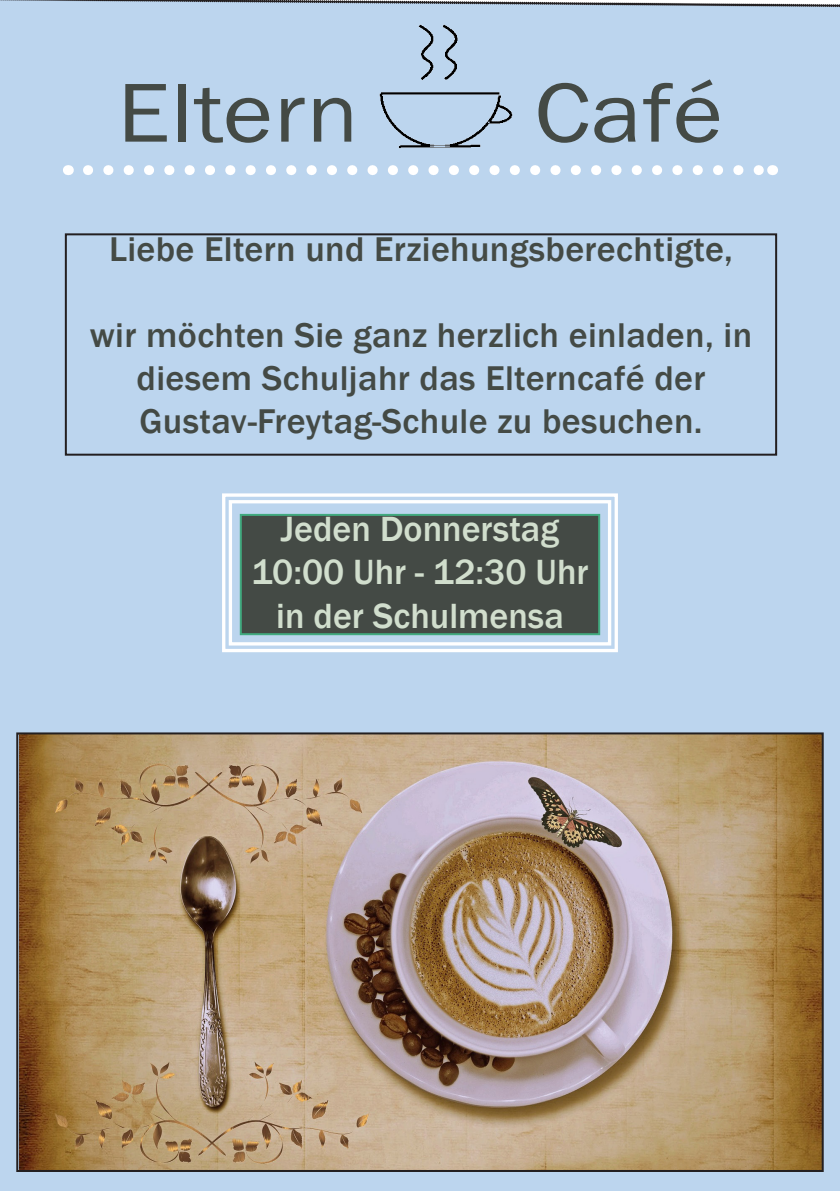
<style>
.page{position:relative;width:840px;height:1191px;background:#fff}
.page>*{position:absolute;margin:0;border:0;box-sizing:border-box;transform-origin:0 0}
.t1{font:86.4px "Franklin Gothic";letter-spacing:.01em;color:#444a45;scale:1.11 1}
.t2{font:500 36px/43.2px "Franklin Gothic";color:#d1decd;text-align:center}
.t3{font:500 35.2px/43.2px "Franklin Gothic";letter-spacing:.01em;color:#444a45;text-align:center}
</style>
<div class="page">
<div style="left:0;top:7px;width:839px;height:1184px;background:#bcd5ee"></div>
<svg style="left:0;top:0;width:839px;height:7px"></svg>
<svg style="left:220px;top:492px;width:399px;height:162px"></svg>
<div style="left:228px;top:500px;width:383px;height:145px;border:3px solid #fff"></div>
<img style="left:354px;top:2px;width:182px;height:163px">
<img style="left:19px;top:735px;width:801px;height:434px">
<div style="left:16px;top:732px;width:807px;height:440px;border:2px solid #231f20"></div>
<div style="left:241px;top:515px;width:358px;height:119px;background:#444a45"></div>
<div style="left:240px;top:514px;width:360px;height:121px;border:2px solid #41aa7f"></div>
<svg style="left:88px;top:165px;width:673px;height:10px"></svg>
<div style="left:65px;top:233px;width:711px;height:223px;border:2px solid #231f20"></div>
<p class="t1" style="left:117px;top:59px;width:219px">Eltern</p>
<p class="t1" style="left:534px;top:59px;width:171px">Café</p>
<p class="t3" style="left:109px;top:228px;width:625px">Liebe Eltern und Erziehungsberechtigte,</p>
<p class="t3" style="left:90px;top:314px;width:663px">wir möchten Sie ganz herzlich einladen, in diesem Schuljahr das Elterncafé der<br>Gustav-Freytag-Schule zu besuchen.</p>
<p class="t2" style="left:251px;top:508px;width:338px">Jeden Donnerstag<br>10:00 Uhr - 12:30 Uhr</p>
<p class="t2" style="left:276px;top:594px;width:289px">in der Schulmensa</p>
</div>
